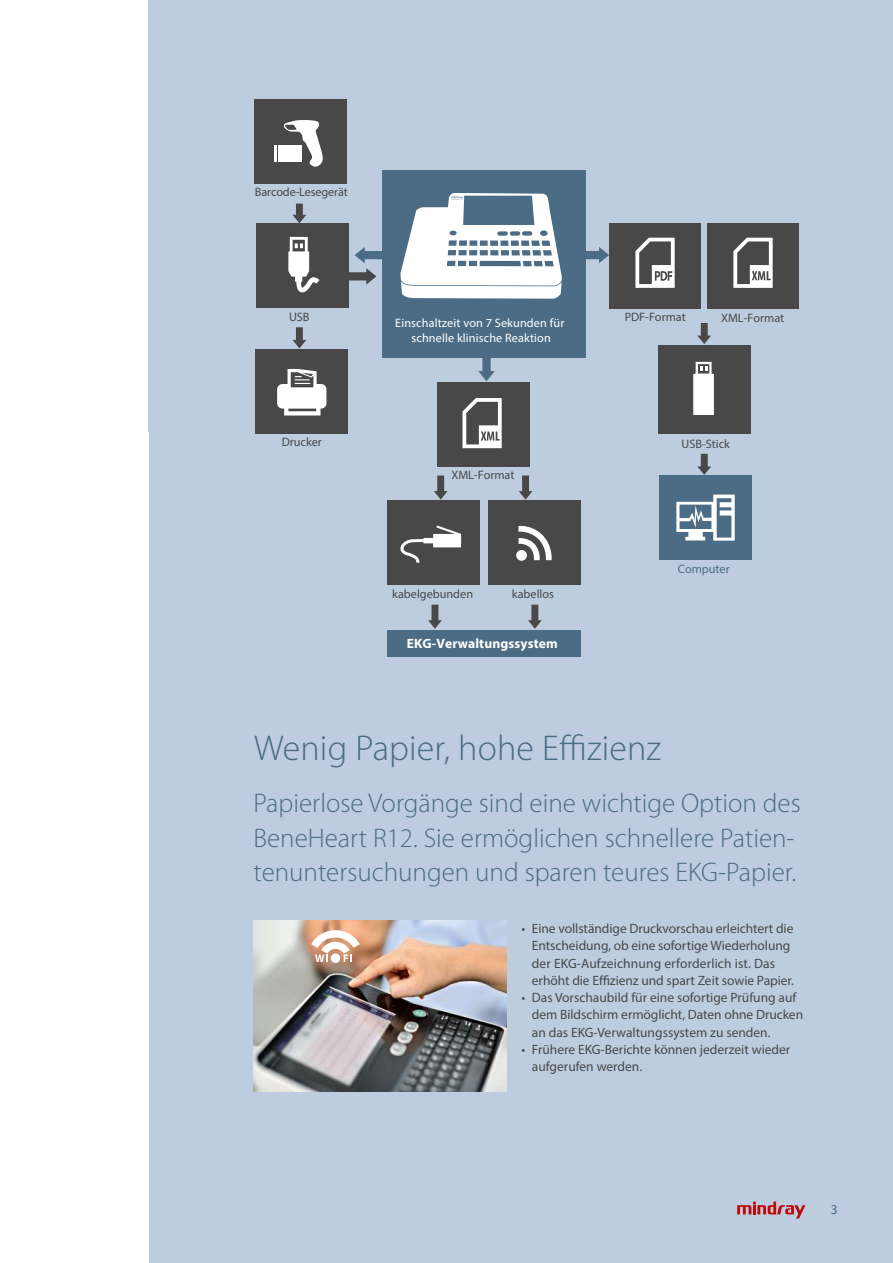
<style>
.page{position:relative;width:893px;height:1263px;background:#fff}
.page>*{position:absolute;margin:0;border:0;box-sizing:border-box;transform-origin:0 0}
.t1{font:300 36px "Myriad Pro";letter-spacing:.005em;color:#4b6c84}
.t2{font:300 27px/34.5px "Myriad Pro";color:#4b6c84}
.t3{font:13.5px/17.2px "Myriad Pro";letter-spacing:-.005em;color:#494848}
.t4{font:700 13.5px "Myriad Pro";letter-spacing:.01em;color:#fff}
.t5{font:13.5px "Myriad Pro";color:#4b6c84}
.t6{font:12.15px "Myriad Pro";color:#494848}
.t7{font:12.15px/14.7px "Myriad Pro";letter-spacing:.01em;color:#fff;text-align:center}
.t8{font:12.15px "Myriad Pro";color:#4b6c84}
</style>
<div class="page">
<div style="left:148px;top:0;width:745px;height:1263px;background:#bdcddf"></div>
<div style="left:387px;top:631px;width:194px;height:26px;background:#4b6c84"></div>
<div style="left:437px;top:382px;width:92px;height:84px;background:#494848"></div>
<div style="left:488px;top:500px;width:93px;height:85px;background:#494848"></div>
<div style="left:387px;top:500px;width:93px;height:85px;background:#494848"></div>
<div style="left:255px;top:349px;width:93px;height:84px;background:#494848"></div>
<div style="left:382px;top:170px;width:204px;height:188px;background:#4b6c84"></div>
<div style="left:256px;top:223px;width:92px;height:85px;background:#494848"></div>
<div style="left:254px;top:99px;width:93px;height:85px;background:#494848"></div>
<div style="left:609px;top:223px;width:91px;height:85px;background:#494848"></div>
<div style="left:708px;top:223px;width:91px;height:85px;background:#494848"></div>
<svg style="left:400px;top:193px;width:162px;height:106px"></svg>
<svg style="left:635px;top:238px;width:40px;height:50px"></svg>
<svg style="left:478px;top:358px;width:17px;height:23px"></svg>
<svg style="left:348px;top:247px;width:34px;height:38px"></svg>
<svg style="left:586px;top:247px;width:23px;height:16px"></svg>
<svg style="left:288px;top:237px;width:31px;height:56px"></svg>
<div style="left:658px;top:345px;width:93px;height:88px;background:#494848"></div>
<div style="left:659px;top:476px;width:93px;height:84px;background:#4b6c84"></div>
<svg style="left:693px;top:362px;width:21px;height:53px"></svg>
<svg style="left:676px;top:495px;width:59px;height:46px"></svg>
<svg style="left:275px;top:120px;width:48px;height:47px"></svg>
<svg style="left:292px;top:204px;width:14px;height:19px"></svg>
<svg style="left:292px;top:327px;width:14px;height:21px"></svg>
<svg style="left:434px;top:475px;width:14px;height:25px"></svg>
<svg style="left:519px;top:475px;width:13px;height:25px"></svg>
<svg style="left:528px;top:605px;width:14px;height:24px"></svg>
<svg style="left:428px;top:605px;width:14px;height:24px"></svg>
<svg style="left:697px;top:454px;width:14px;height:21px"></svg>
<svg style="left:697px;top:323px;width:14px;height:21px"></svg>
<svg style="left:277px;top:369px;width:49px;height:46px"></svg>
<svg style="left:516px;top:550px;width:11px;height:11px"></svg>
<svg style="left:518px;top:526px;width:34px;height:34px"></svg>
<svg style="left:733px;top:238px;width:40px;height:50px"></svg>
<svg style="left:462px;top:398px;width:40px;height:50px"></svg>
<svg style="left:400px;top:525px;width:61px;height:38px"></svg>
<img style="left:253px;top:920px;width:254px;height:172px">
<div style="left:331px;top:953px;width:9px;height:10px;background:#f9f7f5;border-radius:50%"></div>
<svg style="left:311px;top:930px;width:49px;height:32px;background:#e4c4b1"></svg>
<svg style="left:737px;top:1201px;width:68px;height:17px"></svg>
<p class="t6" style="left:255px;top:188px;width:95px">Barcode-Lesegerät</p>
<p class="t6" style="left:289px;top:312px;width:22px">USB</p>
<p class="t6" style="left:282px;top:437px;width:42px">Drucker</p>
<p class="t7" style="left:395px;top:317px;width:171px">Einschaltzeit von 7 Sekunden für schnelle klinische Reaktion</p>
<p class="t6" style="left:451px;top:470px;width:65px">XML-Format</p>
<p class="t6" style="left:392px;top:589px;width:82px">kabelgebunden</p>
<p class="t6" style="left:512px;top:589px;width:44px">kabellos</p>
<p class="t4" style="left:407px;top:638px;width:152px">EKG-Verwaltungssystem</p>
<p class="t6" style="left:625px;top:312px;width:63px">PDF-Format</p>
<p class="t6" style="left:721px;top:313px;width:65px">XML-Format</p>
<p class="t6" style="left:681px;top:439px;width:50px">USB-Stick</p>
<p class="t8" style="left:678px;top:564px;width:53px">Computer</p>
<h1 class="t1" style="left:254px;top:731px;width:408px">Wenig Papier, hohe Effizienz</h1>
<h2 class="t2" style="left:254px;top:787px;width:549px">Papierlose Vorgänge sind eine wichtige Option des<br>BeneHeart R12. Sie ermöglichen schnellere Patien&shy;tenuntersuchungen und sparen teures EKG-Papier.</h2>
<p class="t3" style="left:532px;top:921px;width:264px;text-indent:-11px">• Eine vollständige Druckvorschau erleichtert die Entscheidung, ob eine sofortige Wiederholung der EKG-Aufzeichnung erforderlich ist. Das erhöht die Effizienz und spart Zeit sowie Papier.</p>
<p class="t3" style="left:532px;top:990px;width:273px;text-indent:-11px">• Das Vorschaubild für eine sofortige Prüfung auf dem Bildschirm ermöglicht, Daten ohne Drucken an das EKG-Verwaltungssystem zu senden.</p>
<p class="t3" style="left:532px;top:1042px;width:260px;text-indent:-11px">• Frühere EKG-Berichte können jederzeit wieder aufgerufen werden.</p>
<p class="t5" style="left:831px;top:1204px;width:8px">3</p>
</div>
